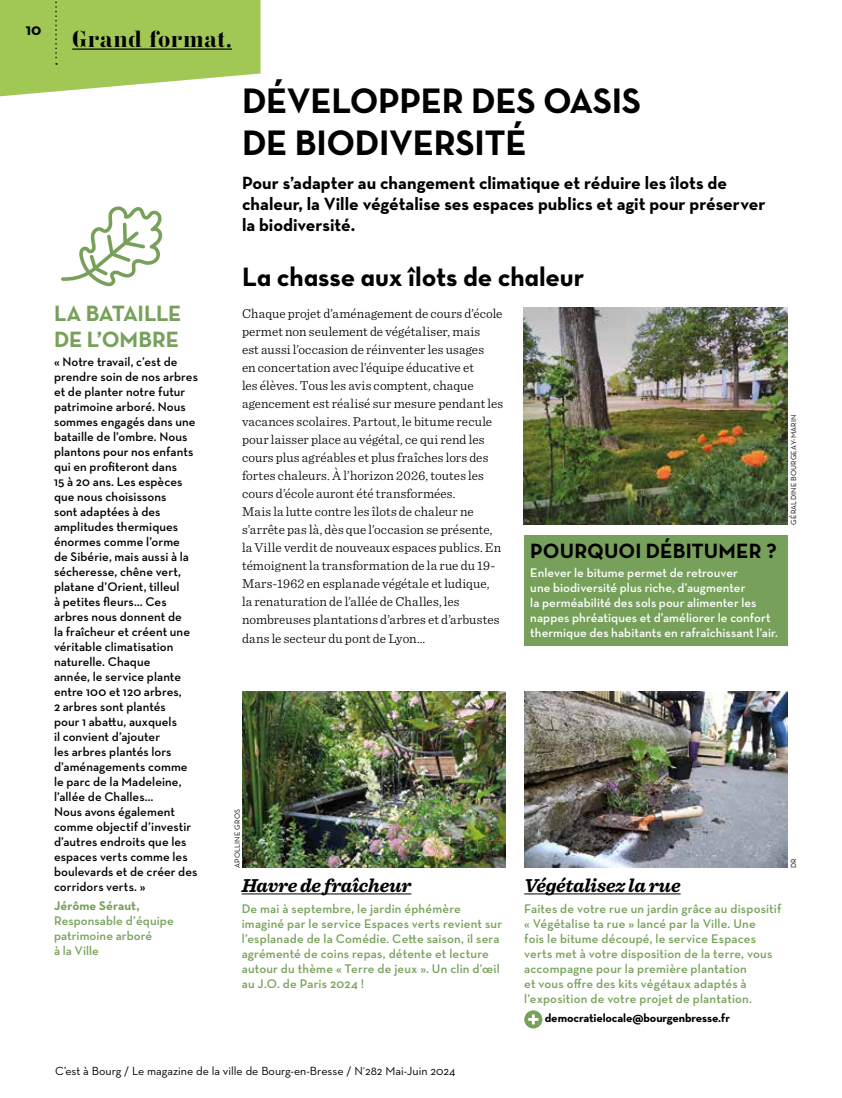
<style>
.page{position:relative;width:842px;height:1098px;background:#fff}
.page>*{position:absolute;margin:0;border:0;box-sizing:border-box;transform-origin:0 0}
.t1{font:700 36px/42px "Neutraface Text";letter-spacing:-.01em;color:#000}
.t2{font:27px "Neutraface Text Bold Alt";letter-spacing:-.005em;color:#000}
.t3{font:24px "Vtg Stencil Germany No 1";letter-spacing:.025em;color:#000}
.t4{font:700 22.5px/25.5px "Neutraface Text";letter-spacing:-.005em;color:#77a15a}
.t5{font:700 21px "Neutraface Text";letter-spacing:.005em;color:#000}
.t6{font:italic 700 19.5px "Sentinel";letter-spacing:-.015em;color:#000}
.t7{font:700 18px/21px "Neutraface Text";color:#000}
.t8{font:16.5px "Neutraface Text Bold Alt";color:#000}
.t9{font:300 13.5px/18px "Sentinel";letter-spacing:.005em;color:#000}
.t10{font:600 12.75px/15px "Neutraface Text";letter-spacing:.005em;color:#000}
.t11{font:600 12.75px/15px "Neutraface Text";letter-spacing:.015em;color:#77a15a}
.t12{font:600 12.75px/15px "Neutraface Text";letter-spacing:.005em;color:#fff}
.t13{font:700 12.75px "Neutraface Text";letter-spacing:.01em;color:#77a15a}
.t14{font:12px "Neutraface Text";color:#000}
.t15{font:700 12px "Neutraface Text";letter-spacing:-.01em;color:#000}
.t16{font:7.5px "Neutraface Text";letter-spacing:.025em;color:#000}
</style>
<div class="page">
<img style="left:242px;top:691px;width:264px;height:176px">
<img style="left:524px;top:691px;width:264px;height:176px">
<div style="left:524px;top:535px;width:264px;height:110px;background:#77a15a"></div>
<img style="left:524px;top:307px;width:264px;height:217px">
<hr style="left:242px;top:893px;width:169px;height:1px;background:#000">
<hr style="left:524px;top:893px;width:157px;height:1px;background:#000">
<svg style="left:524px;top:1010px;width:18px;height:18px"></svg>
<svg style="left:61px;top:206px;width:102px;height:80px"></svg>
<svg style="left:0;top:0;width:261px;height:96px;background:#ac6"></svg>
<p class="t8" style="left:26px;top:18px;width:17px">10</p>
<h3 class="t3" style="left:72px;top:25px;width:161px">Grand format.</h3>
<h1 class="t1" style="left:242px;top:80px;width:401px">DÉVELOPPER DES OASIS<br>DE BIODIVERSITÉ</h1>
<h3 class="t7" style="left:242px;top:172px;width:525px">Pour s’adapter au changement climatique et réduire les îlots de chaleur, la Ville végétalise ses espaces publics et agit pour préserver la biodiversité.</h3>
<h3 class="t4" style="left:54px;top:300px;width:129px">LA BATAILLE<br>DE L’OMBRE</h3>
<p class="t10" style="left:54px;top:354px;width:145px">« Notre travail, c’est de prendre soin de nos arbres et de planter notre futur patrimoine arboré. Nous sommes engagés dans une bataille de l’ombre. Nous plantons pour nos enfants qui en profiteront dans<br>15 à 20 ans. Les espèces que nous choisissons<br>sont adaptées à des amplitudes thermiques énormes comme l’orme<br>de Sibérie, mais aussi à la sécheresse, chêne vert, platane d’Orient, tilleul<br>à petites fleurs… Ces arbres nous donnent de<br>la fraîcheur et créent une véritable climatisation naturelle. Chaque<br>année, le service plante entre 100 et 120 arbres,<br>2 arbres sont plantés<br>pour 1 abattu, auxquels<br>il convient d’ajouter<br>les arbres plantés lors d’aménagements comme le parc de la Madeleine, l’allée de Challes…<br>Nous avons également comme objectif d’investir d’autres endroits que les espaces verts comme les boulevards et de créer des corridors verts. »</p>
<p class="t13" style="left:54px;top:897px;width:87px">Jérôme Séraut,</p>
<p class="t11" style="left:54px;top:913px;width:121px">Responsable d’équipe patrimoine arboré<br>à la Ville</p>
<h2 class="t2" style="left:242px;top:259px;width:344px">La chasse aux îlots de chaleur</h2>
<p class="t9" style="left:242px;top:304px;width:263px">Chaque projet d’aménagement de cours d’école permet non seulement de végétaliser, mais<br>est aussi l’occasion de réinventer les usages<br>en concertation avec l’équipe éducative et<br>les élèves. Tous les avis comptent, chaque agencement est réalisé sur mesure pendant les vacances scolaires. Partout, le bitume recule pour laisser place au végétal, ce qui rend les cours plus agréables et plus fraîches lors des fortes chaleurs. À l’horizon 2026, toutes les cours d’école auront été transformées.<br>Mais la lutte contre les îlots de chaleur ne s’arrête pas là, dès que l’occasion se présente, la Ville verdit de nouveaux espaces publics. En témoignent la transformation de la rue du 19- Mars-1962 en esplanade végétale et ludique,<br>la renaturation de l’allée de Challes, les nombreuses plantations d’arbres et d’arbustes dans le secteur du pont de Lyon…</p>
<h3 class="t5" style="left:530px;top:537px;width:248px">POURQUOI DÉBITUMER ?</h3>
<p class="t12" style="left:530px;top:565px;width:249px">Enlever le bitume permet de retrouver<br>une biodiversité plus riche, d’augmenter<br>la perméabilité des sols pour alimenter les nappes phréatiques et d’améliorer le confort thermique des habitants en rafraîchissant l’air.</p>
<p class="t16" style="left:789px;top:524px;width:111px;rotate:-90deg">GÉRALDINE BOURGEAY-MARIN</p>
<p class="t16" style="left:233px;top:867px;width:60px;rotate:-90deg">APOLLINE GROS</p>
<p class="t16" style="left:789px;top:867px;width:11px;rotate:-90deg">DR</p>
<h3 class="t6" style="left:242px;top:869px;width:171px">Havre de fraîcheur</h3>
<p class="t11" style="left:242px;top:901px;width:262px">De mai à septembre, le jardin éphémère imaginé par le service Espaces verts revient sur l’esplanade de la Comédie. Cette saison, il sera agrémenté de coins repas, détente et lecture autour du thème « Terre de jeux ». Un clin d’œil au J.O. de Paris 2024 !</p>
<h3 class="t6" style="left:524px;top:869px;width:158px">Végétalisez la rue</h3>
<p class="t11" style="left:524px;top:901px;width:259px">Faites de votre rue un jardin grâce au dispositif « Végétalise ta rue » lancé par la Ville. Une<br>fois le bitume découpé, le service Espaces verts met à votre disposition de la terre, vous accompagne pour la première plantation<br>et vous offre des kits végétaux adaptés à l’exposition de votre projet de plantation.</p>
<p class="t15" style="left:545px;top:1009px;width:187px">democratielocale@bourgenbresse.fr</p>
<p class="t14" style="left:55px;top:1063px;width:401px">C’est à Bourg / Le magazine de la ville de Bourg-en-Bresse / N<sup>°</sup>282 Mai-Juin 2024</p>
</div>
